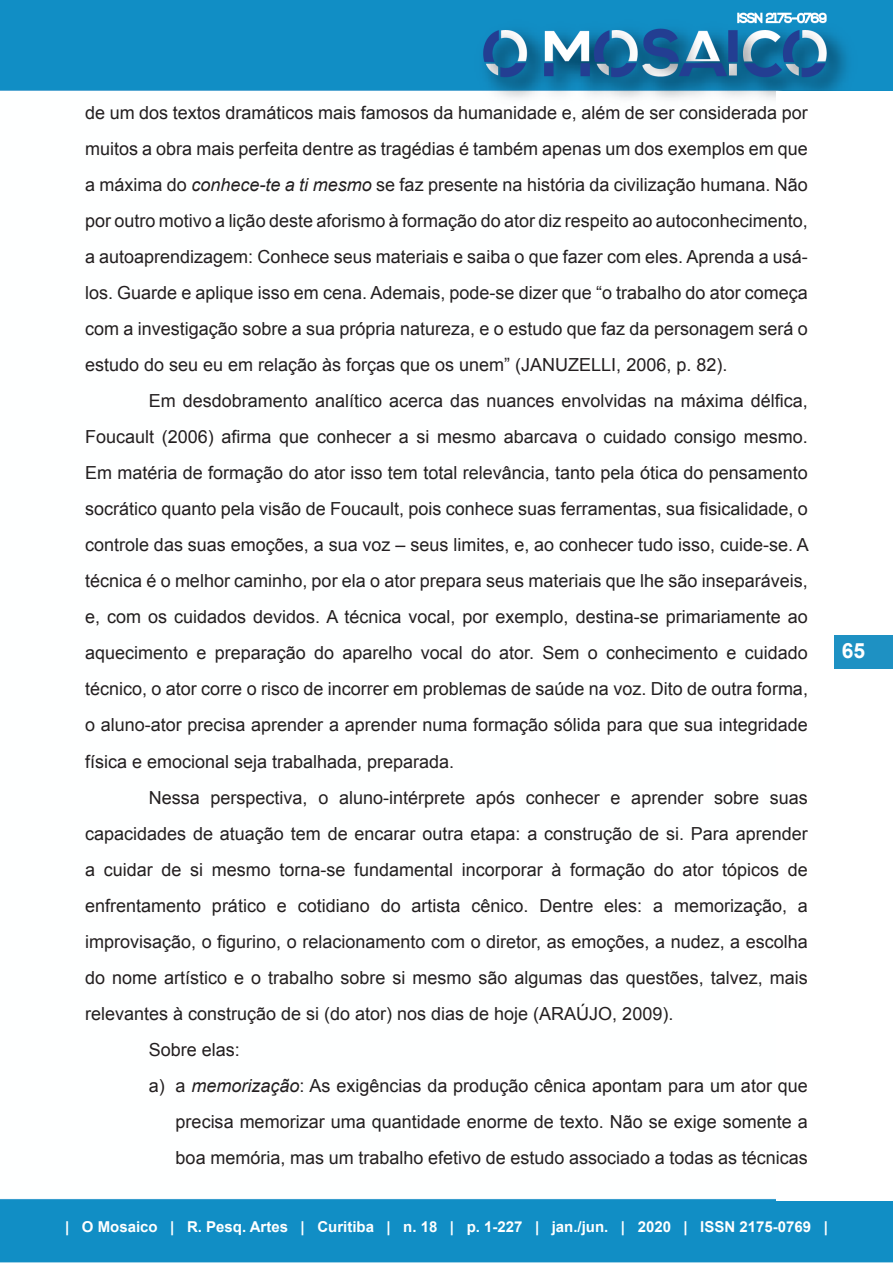
<style>
.page{position:relative;width:893px;height:1263px;background:#fff}
.page>*{position:absolute;margin:0;border:0;box-sizing:border-box;transform-origin:0 0}
.t1{font:700 21px "Arial";color:#fff}
.Corpo{font:18px/36px "Arial";color:#231f20;text-align:justify}
.t2{font:700 15px "Arial";color:#fff}
.s1{font-style:italic}
</style>
<div class="page">
<img style="left:0;top:0;width:893px;height:1263px">
<div style="left:777px;top:92px;width:116px;height:1109px;background:#fff"></div>
<div style="left:834px;top:635px;width:59px;height:33px;background:#1e91c3"></div>
<p class="Corpo" style="left:85px;top:95px;width:724px">de um dos textos dramáticos mais famosos da humanidade e, além de ser considerada por muitos a obra mais perfeita dentre as tragédias é também apenas um dos exemplos em que a máxima do <span class="s1">conhece-te a ti mesmo</span> se faz presente na história da civilização humana. Não por outro motivo a lição deste aforismo à formação do ator diz respeito ao autoconhecimento, a autoaprendizagem: Conhece seus materiais e saiba o que fazer com eles. Aprenda a usá&shy;los. Guarde e aplique isso em cena. Ademais, pode-se dizer que “o trabalho do ator começa com a investigação sobre a sua própria natureza, e o estudo que faz da personagem será o estudo do seu eu em relação às forças que os unem” (JANUZELLI, 2006, p. 82).</p>
<p class="Corpo" style="left:85px;top:383px;width:725px;text-indent:64px">Em desdobramento analítico acerca das nuances envolvidas na máxima délfica, Foucault (2006) afirma que conhecer a si mesmo abarcava o cuidado consigo mesmo.<br>Em matéria de formação do ator isso tem total relevância, tanto pela ótica do pensamento socrático quanto pela visão de Foucault, pois conhece suas ferramentas, sua fisicalidade, o controle das suas emoções, a sua voz – seus limites, e, ao conhecer tudo isso, cuide-se. A técnica é o melhor caminho, por ela o ator prepara seus materiais que lhe são inseparáveis, e, com os cuidados devidos. A técnica vocal, por exemplo, destina-se primariamente ao aquecimento e preparação do aparelho vocal do ator. Sem o conhecimento e cuidado técnico, o ator corre o risco de incorrer em problemas de saúde na voz. Dito de outra forma, o aluno-ator precisa aprender a aprender numa formação sólida para que sua integridade física e emocional seja trabalhada, preparada.</p>
<p class="Corpo" style="left:85px;top:779px;width:724px;text-indent:64px">Nessa perspectiva, o aluno-intérprete após conhecer e aprender sobre suas capacidades de atuação tem de encarar outra etapa: a construção de si. Para aprender a cuidar de si mesmo torna-se fundamental incorporar à formação do ator tópicos de enfrentamento prático e cotidiano do artista cênico. Dentre eles: a memorização, a improvisação, o figurino, o relacionamento com o diretor, as emoções, a nudez, a escolha do nome artístico e o trabalho sobre si mesmo são algumas das questões, talvez, mais relevantes à construção de si (do ator) nos dias de hoje (ARAÚJO, 2009).</p>
<p class="Corpo" style="left:149px;top:1031px;width:93px">Sobre elas:</p>
<p class="Corpo" style="left:176px;top:1067px;width:634px;text-indent:-27px">a) a <span class="s1">memorização</span>: As exigências da produção cênica apontam para um ator que precisa memorizar uma quantidade enorme de texto. Não se exige somente a boa memória, mas um trabalho efetivo de estudo associado a todas as técnicas</p>
<p class="t1" style="left:842px;top:636px;width:25px">65</p>
<p class="t2" style="left:65px;top:1217px;width:764px">| O Mosaico | R. Pesq. Artes | Curitiba | n. 18 | p. 1-227 | jan./jun. | 2020 | ISSN 2175-0769 |</p>
</div>
